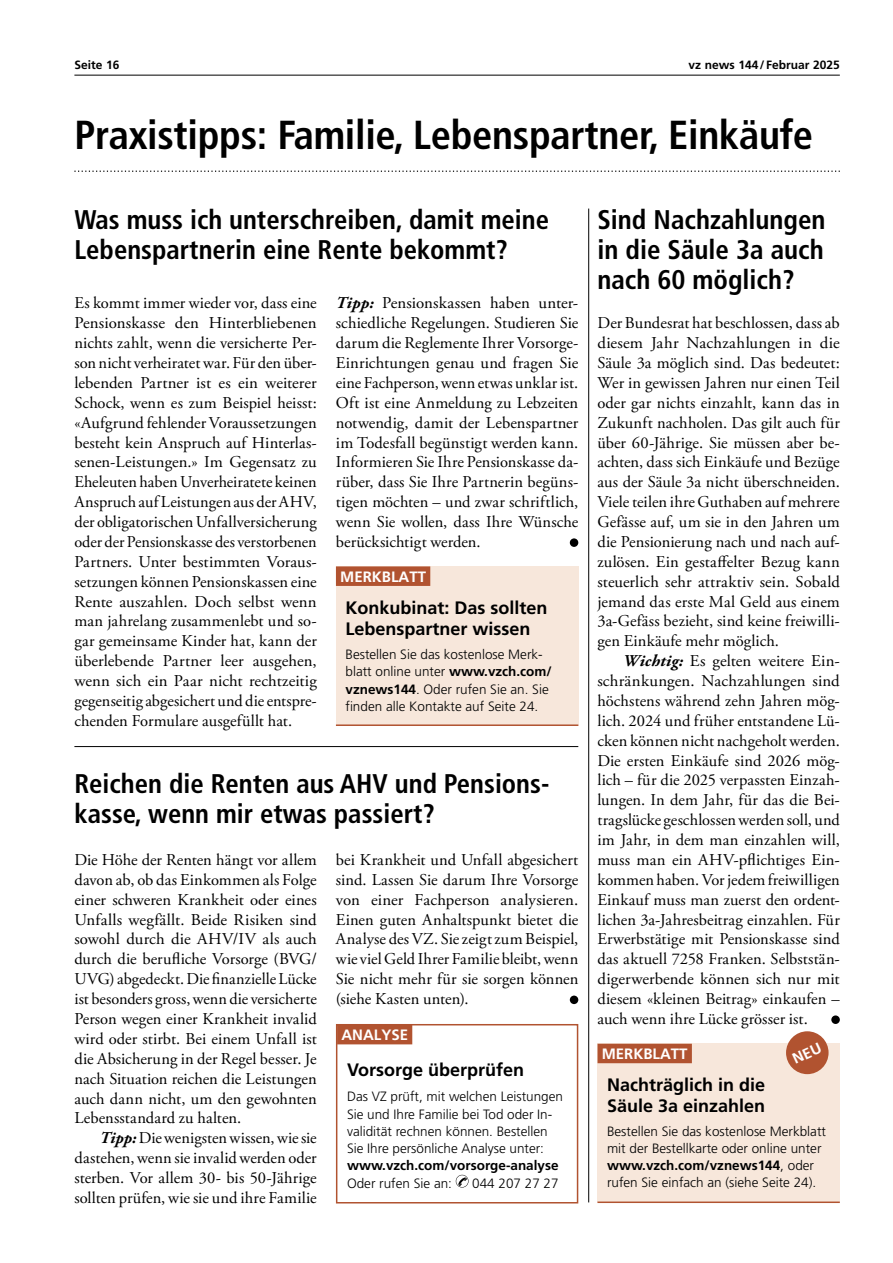
<style>
.page{position:relative;width:893px;height:1263px;background:#fff}
.page>*{position:absolute;margin:0;border:0;box-sizing:border-box;transform-origin:0 0}
.t1{font:700 condensed 40.5px "Frutiger LT Pro";letter-spacing:-.005em;color:#000}
.t2{font:700 condensed 27px/30px "Frutiger LT Pro";color:#000}
.t3{font:700 18px/21px "Frutiger LT Pro";color:#000}
.t4{font:16.5px/20px "Adobe Garamond Pro";color:#000;text-align:justify}
.t5{font:700 15px "Frutiger LT Pro";color:#fff}
.t6{font:300 13.5px/17.2px "Frutiger LT Pro";color:#000}
.t7{font:700 13.5px "Frutiger LT Pro";color:#000}
.t8{font:700 12px "Frutiger LT Pro";color:#000}
.s1{font-weight:700;font-style:italic}
.s2{font-weight:700}
</style>
<div class="page">
<hr style="left:74px;top:75px;width:766px;height:1px;background:#000">
<hr style="left:588px;top:209px;width:1px;height:993px;background:#000">
<svg style="left:74px;top:171px;width:766px;height:1px"></svg>
<div style="left:570px;top:538px;width:8px;height:9px;background:#000;border-radius:50%"></div>
<hr style="left:74px;top:746px;width:504px;height:1px;background:#000">
<div style="left:570px;top:995px;width:8px;height:9px;background:#000;border-radius:50%"></div>
<div style="left:831px;top:1015px;width:9px;height:9px;background:#000;border-radius:50%"></div>
<div style="left:597px;top:1044px;width:243px;height:158px;background:#f7e7db"></div>
<hr style="left:597px;top:1201px;width:243px;height:2px;background:#b15330">
<div style="left:597px;top:1044px;width:95px;height:19px;background:#b15330"></div>
<div style="left:336px;top:566px;width:242px;height:160px;background:#f7e7db"></div>
<div style="left:336px;top:566px;width:94px;height:20px;background:#b15330"></div>
<hr style="left:336px;top:724px;width:242px;height:2px;background:#b15330">
<svg style="left:456px;top:1175px;width:12px;height:12px"></svg>
<div style="left:336px;top:1024px;width:242px;height:179px;border:2px solid #b15330"></div>
<div style="left:337px;top:1025px;width:75px;height:19px;background:#b15330"></div>
<div style="left:786px;top:1031px;width:42px;height:43px;background:#b15330;border-radius:50%"></div>
<p class="t8" style="left:74px;top:57px;width:47px">Seite 16</p>
<p class="t8" style="left:688px;top:57px;width:153px">vz news 144/Februar 2025</p>
<h1 class="t1" style="left:74px;top:111px;width:740px">Praxistipps: Familie, Lebenspartner, Einkäufe</h1>
<h2 class="t2" style="left:74px;top:205px;width:476px">Was muss ich unterschreiben, damit meine<br>Lebenspartnerin eine Rente bekommt?</h2>
<p class="t4" style="left:74px;top:294px;width:244px">Es kommt immer wieder vor, dass eine Pensionskasse den Hinterbliebenen nichts zahlt, wenn die versicherte Per&shy;son nicht verheiratet war. Für den über&shy;lebenden Partner ist es ein weiterer Schock, wenn es zum Beispiel heisst: «Aufgrund fehlender Voraussetzungen besteht kein Anspruch auf Hinterlas&shy;senen-Leistungen.» Im Gegensatz zu Eheleuten haben Unverheiratete keinen Anspruch auf Leistungen aus der AHV, der obligatorischen Unfallversicherung oder der Pensionskasse des verstorbenen Partners. Unter bestimmten Voraus&shy;setzungen können Pensionskassen eine Rente auszahlen. Doch selbst wenn man jahrelang zusammenlebt und so&shy;gar gemeinsame Kinder hat, kann der überlebende Partner leer ausgehen, wenn sich ein Paar nicht rechtzeitig gegenseitig abgesichert und die entspre&shy;chenden Formulare ausgefüllt hat.</p>
<p class="t4" style="left:336px;top:294px;width:244px"><span class="s1">Tipp:</span> Pensionskassen haben unter&shy;schiedliche Regelungen. Studieren Sie darum die Reglemente Ihrer Vorsorge-Einrichtungen genau und fragen Sie eine Fachperson, wenn etwas unklar ist.<br>Oft ist eine Anmeldung zu Lebzeiten notwendig, damit der Lebenspartner im Todesfall begünstigt werden kann.<br>Informieren Sie Ihre Pensionskasse da&shy;rüber, dass Sie Ihre Partnerin begüns&shy;tigen möchten – und zwar schriftlich, wenn Sie wollen, dass Ihre Wünsche berücksichtigt werden.</p>
<p class="t5" style="left:340px;top:567px;width:87px">MERKBLATT</p>
<p class="t3" style="left:345px;top:597px;width:204px">Konkubinat: Das sollten<br>Lebenspartner wissen</p>
<p class="t6" style="left:345px;top:646px;width:208px">Bestellen Sie das kostenlose Merk&shy;blatt online unter <span class="s2">www.vzch.com/ vznews144</span>. Oder rufen Sie an. Sie finden alle Kontakte auf Seite 24.</p>
<h2 class="t2" style="left:74px;top:768px;width:474px">Reichen die Renten aus AHV und Pensions&shy;kasse, wenn mir etwas passiert?</h2>
<p class="t4" style="left:74px;top:850px;width:244px">Die Höhe der Renten hängt vor allem davon ab, ob das Einkommen als Folge einer schweren Krankheit oder eines Unfalls wegfällt. Beide Risiken sind sowohl durch die AHV/IV als auch durch die berufliche Vorsorge (BVG/ UVG) abgedeckt. Die finanzielle Lücke ist besonders gross, wenn die versicherte Person wegen einer Krankheit invalid wird oder stirbt. Bei einem Unfall ist die Absicherung in der Regel besser. Je nach Situation reichen die Leistungen auch dann nicht, um den gewohnten Lebensstandard zu halten.</p>
<p class="t4" style="left:74px;top:1128px;width:244px;text-indent:26px"><span class="s1">Tipp:</span> Die wenigsten wissen, wie sie dastehen, wenn sie invalid werden oder sterben. Vor allem 30- bis 50-Jährige sollten prüfen, wie sie und ihre Familie</p>
<p class="t4" style="left:336px;top:850px;width:244px">bei Krankheit und Unfall abgesichert sind. Lassen Sie darum Ihre Vorsorge von einer Fachperson analysieren.<br>Einen guten Anhaltspunkt bietet die Analyse des VZ. Sie zeigt zum Beispiel, wie viel Geld Ihrer Familie bleibt, wenn Sie nicht mehr für sie sorgen können (siehe Kasten unten).</p>
<p class="t5" style="left:341px;top:1026px;width:68px">ANALYSE</p>
<p class="t3" style="left:347px;top:1059px;width:179px">Vorsorge überprüfen</p>
<p class="t6" style="left:347px;top:1088px;width:218px">Das VZ prüft, mit welchen Leistungen Sie und Ihre Familie bei Tod oder In&shy;validität rechnen können. Bestellen Sie Ihre persönliche Analyse unter:</p>
<p class="t7" style="left:347px;top:1157px;width:213px">www.vzch.com/vorsorge-analyse</p>
<p class="t6" style="left:347px;top:1174px;width:107px">Oder rufen Sie an:</p>
<p class="t6" style="left:472px;top:1174px;width:88px">044 207 27 27</p>
<h2 class="t2" style="left:597px;top:205px;width:230px;text-align:justify">Sind Nachzahlungen in die Säule 3a auch nach 60 möglich?</h2>
<p class="t4" style="left:597px;top:314px;width:244px">Der Bundesrat hat beschlossen, dass ab diesem Jahr Nachzahlungen in die Säule 3a möglich sind. Das bedeutet:<br>Wer in gewissen Jahren nur einen Teil oder gar nichts einzahlt, kann das in Zukunft nachholen. Das gilt auch für über 60-Jährige. Sie müssen aber be&shy;achten, dass sich Einkäufe und Bezüge aus der Säule 3a nicht überschneiden.<br>Viele teilen ihre Guthaben auf mehrere Gefässe auf, um sie in den Jahren um die Pensionierung nach und nach auf&shy;zulösen. Ein gestaffelter Bezug kann steuerlich sehr attraktiv sein. Sobald jemand das erste Mal Geld aus einem 3a-Gefäss bezieht, sind keine freiwilli&shy;gen Einkäufe mehr möglich.</p>
<p class="t4" style="left:597px;top:651px;width:244px;text-indent:26px"><span class="s1">Wichtig:</span> Es gelten weitere Ein&shy;schränkungen. Nachzahlungen sind höchstens während zehn Jahren mög&shy;lich. 2024 und früher entstandene Lü&shy;cken können nicht nachgeholt werden.<br>Die ersten Einkäufe sind 2026 mög&shy;lich – für die 2025 verpassten Einzah&shy;lungen. In dem Jahr, für das die Bei&shy;tragslücke geschlossen werden soll, und im Jahr, in dem man einzahlen will, muss man ein AHV-pflichtiges Ein&shy;kommen haben. Vor jedem freiwilligen Einkauf muss man zuerst den ordent&shy;lichen 3a-Jahresbeitrag einzahlen. Für Erwerbstätige mit Pensionskasse sind das aktuell 7258 Franken. Selbststän&shy;digerwerbende können sich nur mit diesem «kleinen Beitrag» einkaufen – auch wenn ihre Lücke grösser ist.</p>
<p class="t5" style="left:602px;top:1045px;width:87px">MERKBLATT</p>
<p class="t3" style="left:607px;top:1074px;width:160px">Nachträglich in die<br>Säule 3a einzahlen</p>
<p class="t6" style="left:607px;top:1122px;width:221px">Bestellen Sie das kostenlose Merkblatt mit der Bestellkarte oder online unter <span class="s2">www.vzch.com/vznews144</span>, oder rufen Sie einfach an (siehe Seite 24).</p>
</div>
